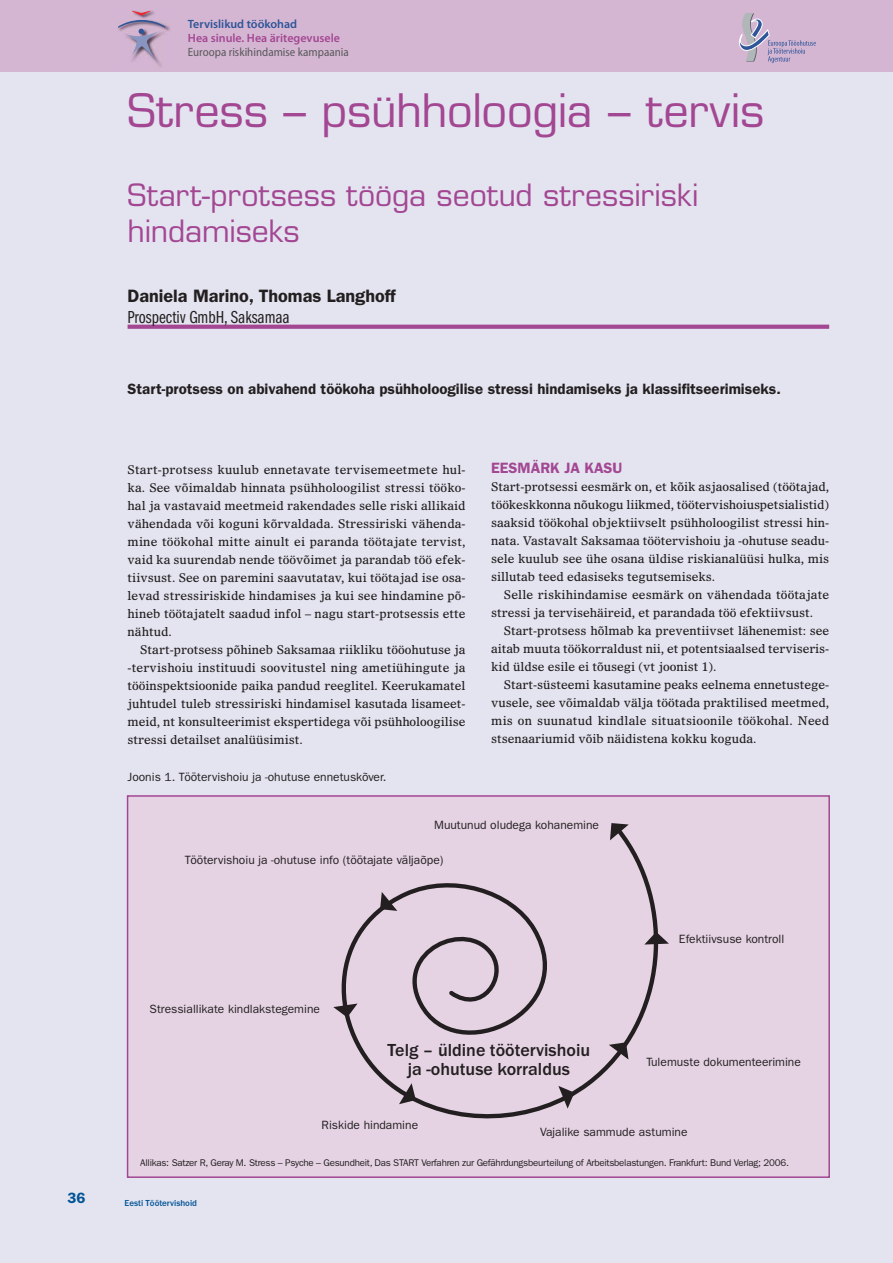
<style>
.page{position:relative;width:893px;height:1263px;background:#fff}
.page>*{position:absolute;margin:0;border:0;box-sizing:border-box;transform-origin:0 0}
.t1{font:45px "Eurostile LT Std";letter-spacing:-.005em;color:#a34793}
.t2{font:30px/36px "Eurostile LT Std";color:#a34793}
.t3{font:500 18px/19.5px "Franklin Gothic";color:#231f20;text-align:center}
.t4{font:600 18px "ITC Franklin Gothic Std";color:#231f20}
.t5{font:18px "ITC Franklin Gothic Std Bk Cp";color:#231f20}
.t6{font:600 15px "ITC Franklin Gothic Std";color:#231f20}
.t7{font:600 15px "ITC Franklin Gothic Std";color:#a34793}
.t8{font:600 15px "ITC Franklin Gothic Std";color:#005496}
.t9{font:12px/18px "Olympian LT Std";color:#231f20;text-align:justify}
.t10{font:12px "ITC Franklin Gothic Std";color:#231f20}
.t11{font:semi-condensed 12px "Myriad Pro";color:#58595b}
.t12{font:600 12px "Myriad Pro";color:#a34793}
.t13{font:600 12px "Myriad Pro";color:#2e5598}
.t14{font:9.75px "ITC Franklin Gothic Std";letter-spacing:-.025em;color:#231f20}
.t15{font:500 9px "Franklin Gothic";color:#005496}
</style>
<div class="page">
<div style="left:0;top:64px;width:893px;height:1199px;background:#e4e4f0"></div>
<div style="left:0;top:0;width:893px;height:71px;background:#d5b6d2"></div>
<img style="left:132px;top:10px;width:38px;height:57px">
<svg style="left:118px;top:11px;width:47px;height:52px"></svg>
<svg style="left:739px;top:13px;width:77px;height:50px"></svg>
<div style="left:128px;top:796px;width:701px;height:381px;background:#e5d3e4"></div>
<div style="left:127px;top:795px;width:703px;height:383px;border:2px solid #a34793"></div>
<svg style="left:128px;top:325px;width:701px;height:4px;background:#a54d97"></svg>
<svg style="left:341px;top:840px;width:318px;height:279px"></svg>
<svg style="left:380px;top:892px;width:17px;height:19px"></svg>
<svg style="left:399px;top:1083px;width:17px;height:21px"></svg>
<svg style="left:558px;top:1086px;width:16px;height:22px"></svg>
<svg style="left:610px;top:823px;width:19px;height:17px"></svg>
<svg style="left:333px;top:1003px;width:25px;height:14px"></svg>
<svg style="left:644px;top:932px;width:25px;height:12px"></svg>
<svg style="left:609px;top:1042px;width:19px;height:17px"></svg>
<p class="t13" style="left:188px;top:19px;width:111px">Tervislikud töökohad</p>
<p class="t12" style="left:188px;top:33px;width:154px">Hea sinule. Hea äritegevusele</p>
<p class="t11" style="left:188px;top:45px;width:162px">Euroopa riskihindamise kampaania</p>
<h1 class="t1" style="left:128px;top:92px;width:638px">Stress – psühholoogia – tervis</h1>
<h2 class="t2" style="left:128px;top:180px;width:573px">Start-protsess tööga seotud stressiriski hindamiseks</h2>
<h3 class="t4" style="left:128px;top:289px;width:270px">Daniela Marino, Thomas Langhoff</h3>
<h3 class="t5" style="left:128px;top:310px;width:163px">Prospectiv GmbH, Saksamaa</h3>
<p class="t6" style="left:128px;top:383px;width:655px">Start-protsess on abivahend töökoha psühholoogilise stressi hindamiseks ja klassifitseerimiseks.</p>
<p class="t9" style="left:128px;top:461px;width:340px">Start-protsess kuulub ennetavate tervisemeetmete hul&shy;ka. See võimaldab hinnata psühholoogilist stressi tööko&shy;hal ja vastavaid meetmeid rakendades selle riski allikaid vähendada või koguni kõrvaldada. Stressiriski vähenda&shy;mine töökohal mitte ainult ei paranda töötajate tervist, vaid ka suurendab nende töövõimet ja parandab töö efek&shy;tiivsust. See on paremini saavutatav, kui töötajad ise osa&shy;levad stressiriskide hindamises ja kui see hindamine põ&shy;hineb töötajatelt saadud infol – nagu start-protsessis ette nähtud.</p>
<p class="t9" style="left:128px;top:641px;width:340px;text-indent:13px">Start-protsess põhineb Saksamaa riikliku tööohutuse ja -tervishoiu instituudi soovitustel ning ametiühingute ja tööinspektsioonide paika pandud reeglitel. Keerukamatel juhtudel tuleb stressiriski hindamisel kasutada lisameet&shy;meid, nt konsulteerimist ekspertidega või psühholoogilise stressi detailset analüüsimist.</p>
<p class="t10" style="left:128px;top:772px;width:260px">Joonis 1. Töötervishoiu ja -ohutuse ennetuskõver.</p>
<p class="t7" style="left:491px;top:462px;width:133px">EESMÄRK JA KASU</p>
<p class="t9" style="left:491px;top:478px;width:340px">Start-protsessi eesmärk on, et kõik asjaosalised (töötajad, töökeskkonna nõukogu liikmed, töötervishoiuspetsialistid) saaksid töökohal objektiivselt psühholoogilist stressi hin&shy;nata. Vastavalt Saksamaa töötervishoiu ja -ohutuse seadu&shy;sele kuulub see ühe osana üldise riskianalüüsi hulka, mis sillutab teed edasiseks tegutsemiseks.</p>
<p class="t9" style="left:491px;top:586px;width:340px;text-indent:13px">Selle riskihindamise eesmärk on vähendada töötajate stressi ja tervisehäireid, et parandada töö efektiivsust.</p>
<p class="t9" style="left:491px;top:622px;width:340px;text-indent:13px">Start-protsess hõlmab ka preventiivset lähenemist: see aitab muuta töökorraldust nii, et potentsiaalsed terviseris&shy;kid üldse esile ei tõusegi (vt joonist 1).</p>
<p class="t9" style="left:491px;top:676px;width:340px;text-indent:13px">Start-süsteemi kasutamine peaks eelnema ennetustege&shy;vusele, see võimaldab välja töötada praktilised meetmed, mis on suunatud kindlale situatsioonile töökohal. Need stsenaariumid võib näidistena kokku koguda.</p>
<p class="t10" style="left:434px;top:820px;width:166px">Muutunud oludega kohanemine</p>
<p class="t10" style="left:185px;top:855px;width:260px">Töötervishoiu ja -ohutuse info (töötajate väljaõpe)</p>
<p class="t10" style="left:150px;top:1004px;width:172px">Stressiallikate kindlakstegemine</p>
<h3 class="t3" style="left:388px;top:1041px;width:204px">Telg – üldine töötervishoiu ja -ohutuse korraldus</h3>
<p class="t10" style="left:679px;top:934px;width:107px">Efektiivsuse kontroll</p>
<p class="t10" style="left:646px;top:1058px;width:156px">Tulemuste dokumenteerimine</p>
<p class="t10" style="left:322px;top:1120px;width:98px">Riskide hindamine</p>
<p class="t10" style="left:540px;top:1127px;width:149px">Vajalike sammude astumine</p>
<p class="t14" style="left:140px;top:1158px;width:650px">Allikas: Satzer R, Geray M. Stress – Psyche – Gesundheit, Das START Verfahren zur Gefährdungsbeurteilung of Arbeitsbelastungen. Frankfurt: Bund Verlag; 2006.</p>
<p class="t8" style="left:68px;top:1192px;width:19px">36</p>
<p class="t15" style="left:125px;top:1200px;width:74px">Eesti Töötervishoid</p>
</div>
